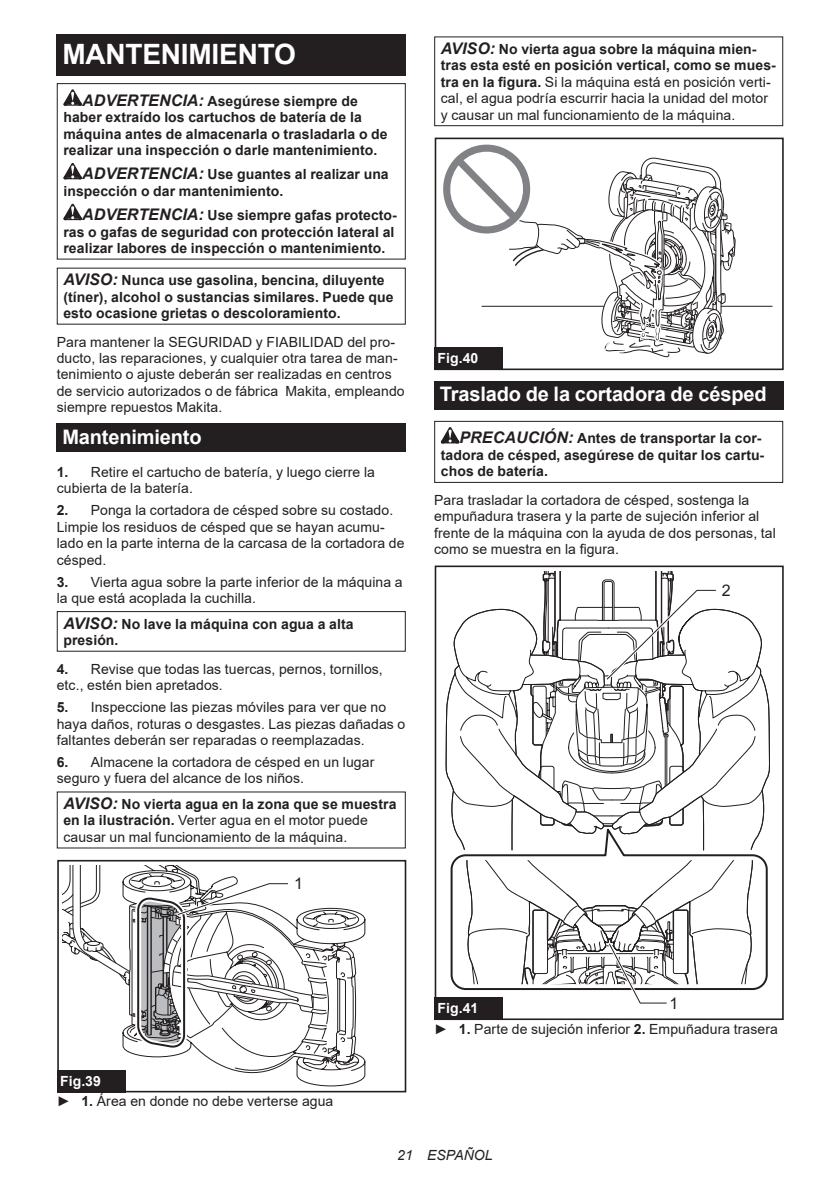
<style>
.page{position:relative;width:840px;height:1191px;background:#fff}
.page>*{position:absolute;margin:0;border:0;box-sizing:border-box;transform-origin:0 0}
.t1{font:700 28px "Arial";letter-spacing:-.01em;color:#fff}
.t2{font:700 20px "Arial";letter-spacing:-.01em;color:#fff}
.t3{font:16px "Arial";color:#231f20}
.t4{font:14px/16.4px "Arial";letter-spacing:.005em;color:#231f20}
.t5{font:700 14px/16.4px "Arial";letter-spacing:.005em;color:#231f20}
.t6{font:italic 14px "Arial";letter-spacing:.005em;color:#231f20}
.t7{font:700 14px "Arial";color:#fff}
.s1{font-style:italic;font-size:16px}
.s2{font-weight:700}
.s3{font-weight:700;font-style:italic;font-size:16px}
.s4{font-weight:700;color:#fff}
</style>
<div class="page">
<div style="left:57px;top:34px;width:348px;height:41px;background:#231f20"></div>
<svg style="left:63px;top:89px;width:19px;height:17px"></svg>
<svg style="left:63px;top:163px;width:19px;height:16px"></svg>
<svg style="left:63px;top:204px;width:19px;height:16px"></svg>
<div style="left:57px;top:83px;width:348px;height:176px;border:1px solid #231f20"></div>
<div style="left:57px;top:423px;width:348px;height:29px;background:#231f20"></div>
<div style="left:57px;top:611px;width:348px;height:40px;border:1px solid #231f20"></div>
<svg style="left:302px;top:907px;width:63px;height:179px"></svg>
<div style="left:57px;top:860px;width:349px;height:232px;border:2px solid #231f20"></div>
<svg style="left:63px;top:865px;width:269px;height:216px"></svg>
<div style="left:57px;top:1069px;width:68px;height:23px;background:#231f20"></div>
<div style="left:434px;top:36px;width:348px;height:90px;border:1px solid #231f20"></div>
<hr style="left:720px;top:306px;width:51px;height:1px;background:#231f20">
<svg style="left:443px;top:144px;width:292px;height:214px"></svg>
<div style="left:434px;top:342px;width:74px;height:28px;background:#fff"></div>
<div style="left:434px;top:138px;width:349px;height:232px;border:2px solid #231f20"></div>
<div style="left:434px;top:347px;width:68px;height:23px;background:#231f20"></div>
<div style="left:434px;top:381px;width:348px;height:29px;background:#231f20"></div>
<svg style="left:440px;top:427px;width:19px;height:16px"></svg>
<div style="left:434px;top:421px;width:348px;height:62px;border:1px solid #231f20"></div>
<svg style="left:450px;top:851px;width:318px;height:139px"></svg>
<div style="left:434px;top:565px;width:349px;height:455px;border:2px solid #231f20"></div>
<svg style="left:465px;top:860px;width:288px;height:146px"></svg>
<svg style="left:445px;top:571px;width:324px;height:280px"></svg>
<div style="left:434px;top:997px;width:68px;height:23px;background:#231f20"></div>
<h1 class="t1" style="left:62px;top:34px;width:235px">MANTENIMIENTO</h1>
<p class="t5" style="left:63px;top:93px;width:325px;text-indent:19px"><span class="s1">ADVERTENCIA:</span> Asegúrese siempre de haber extraído los cartuchos de batería de la máquina antes de almacenarla o trasladarla o de realizar una inspección o darle mantenimiento.</p>
<p class="t5" style="left:63px;top:166px;width:326px;text-indent:19px"><span class="s1">ADVERTENCIA:</span> Use guantes al realizar una inspección o dar mantenimiento.</p>
<p class="t5" style="left:63px;top:207px;width:335px;text-indent:19px"><span class="s1">ADVERTENCIA:</span> Use siempre gafas protecto&shy;ras o gafas de seguridad con protección lateral al realizar labores de inspección o mantenimiento.</p>
<p class="t5" style="left:63px;top:272px;width:331px"><span class="s1">AVISO:</span> Nunca use gasolina, bencina, diluyente (tíner), alcohol o sustancias similares. Puede que esto ocasione grietas o descoloramiento.</p>
<p class="t4" style="left:57px;top:333px;width:349px">Para mantener la SEGURIDAD y FIABILIDAD del pro&shy;ducto, las reparaciones, y cualquier otra tarea de man&shy;tenimiento o ajuste deberán ser realizadas en centros de servicio autorizados o de fábrica Makita, empleando siempre repuestos Makita.</p>
<h2 class="t2" style="left:62px;top:422px;width:141px">Mantenimiento</h2>
<p class="t4" style="left:57px;top:464px;width:319px"><span class="s2">1.</span> Retire el cartucho de batería, y luego cierre la cubierta de la batería.</p>
<p class="t4" style="left:57px;top:502px;width:349px"><span class="s2">2.</span> Ponga la cortadora de césped sobre su costado.<br>Limpie los residuos de césped que se hayan acumu&shy;lado en la parte interna de la carcasa de la cortadora de césped.</p>
<p class="t4" style="left:57px;top:573px;width:347px"><span class="s2">3.</span> Vierta agua sobre la parte inferior de la máquina a la que está acoplada la cuchilla.</p>
<p class="t5" style="left:63px;top:615px;width:291px"><span class="s1">AVISO:</span> No lave la máquina con agua a alta presión.</p>
<p class="t4" style="left:57px;top:660px;width:327px"><span class="s2">4.</span> Revise que todas las tuercas, pernos, tornillos, etc., estén bien apretados.</p>
<p class="t4" style="left:57px;top:699px;width:350px"><span class="s2">5.</span> Inspeccione las piezas móviles para ver que no haya daños, roturas o desgastes. Las piezas dañadas o faltantes deberán ser reparadas o reemplazadas.</p>
<p class="t4" style="left:57px;top:754px;width:319px"><span class="s2">6.</span> Almacene la cortadora de césped en un lugar seguro y fuera del alcance de los niños.</p>
<p class="t4" style="left:63px;top:796px;width:334px"><span class="s3">AVISO:</span> <span class="s2">No vierta agua en la zona que se muestra en la ilustración.</span> Verter agua en el motor puede causar un mal funcionamiento de la máquina.</p>
<p class="t3" style="left:294px;top:872px;width:10px">1</p>
<p class="t4" style="left:440px;top:41px;width:336px"><span class="s3">AVISO:</span> <span class="s2">No vierta agua sobre la máquina mien&shy;tras esta esté en posición vertical, como se mues&shy;tra en la figura.</span> Si la máquina está en posición verti&shy;cal, el agua podría escurrir hacia la unidad del motor y causar un mal funcionamiento de la máquina.</p>
<p class="t7" style="left:437px;top:348px;width:42px">Fig.40</p>
<h2 class="t2" style="left:439px;top:380px;width:328px">Traslado de la cortadora de césped</h2>
<p class="t5" style="left:440px;top:430px;width:325px;text-indent:19px"><span class="s1">PRECAUCIÓN:</span> Antes de transportar la cor&shy;tadora de césped, asegúrese de quitar los cartu&shy;chos de batería.</p>
<p class="t4" style="left:434px;top:492px;width:343px">Para trasladar la cortadora de césped, sostenga la empuñadura trasera y la parte de sujeción inferior al frente de la máquina con la ayuda de dos personas, tal como se muestra en la figura.</p>
<p class="t3" style="left:721px;top:579px;width:10px">2</p>
<p class="t4" style="left:57px;top:1070px;width:278px;line-height:20.2px"><span class="s4">Fig.39<br></span>► <span class="s2">1.</span> Área en donde no debe verterse agua</p>
<p class="t3" style="left:669px;top:992px;width:10px">1</p>
<p class="t4" style="left:434px;top:998px;width:345px;line-height:20.2px"><span class="s4">Fig.41<br></span>► <span class="s2">1.</span> Parte de sujeción inferior <span class="s2">2.</span> Empuñadura trasera</p>
<p class="t6" style="left:397px;top:1146px;width:97px">21 ESPAÑOL</p>
</div>
